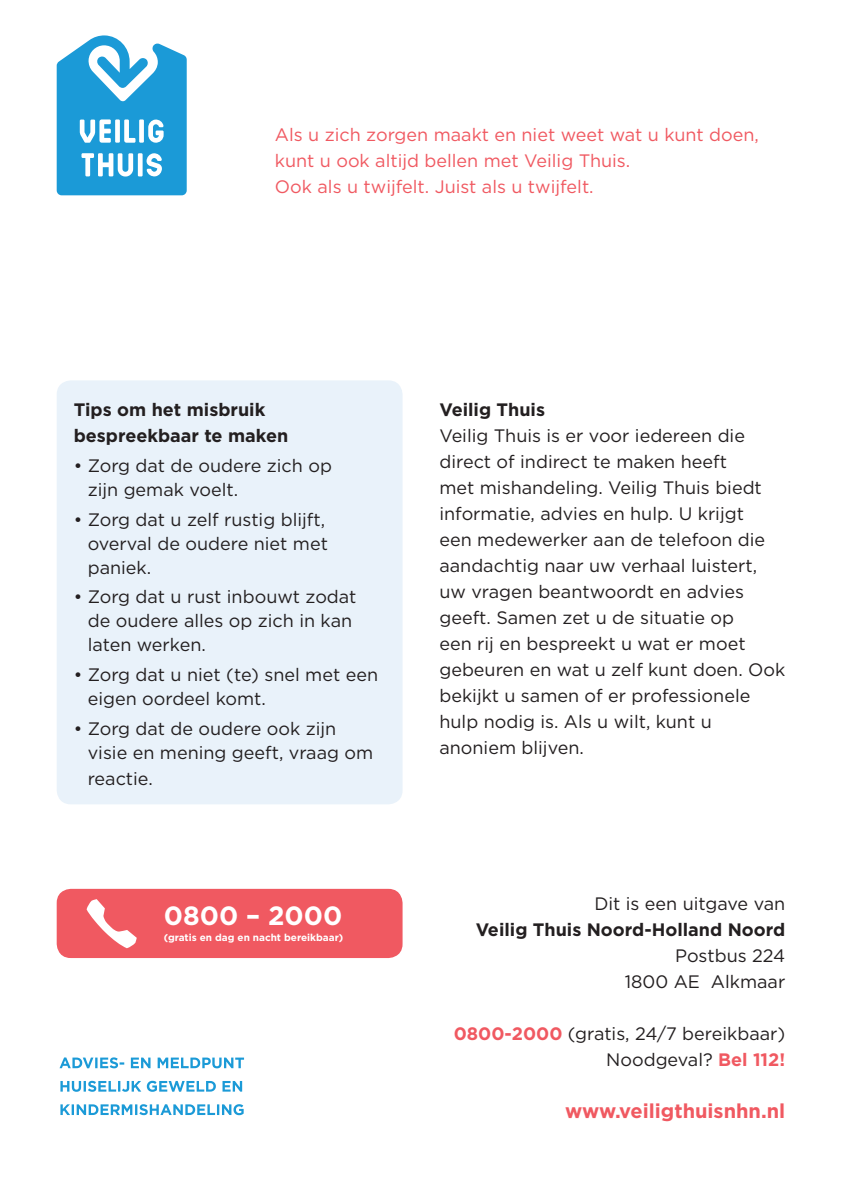
<style>
.page{position:relative;width:842px;height:1191px;background:#fff}
.page>*{position:absolute;margin:0;border:0;box-sizing:border-box;transform-origin:0 0}
.Body{font:700 26.4px "Gotham";color:#fff}
.Tussenkop{font:700 20px "Gotham";color:#f05961}
.Body-2{font:18px/26px "Gotham";color:#231f20}
.Body-3{font:18px/26px "Gotham";color:#f05961}
.Tussenkop-2{font:700 18px/26px "Gotham";color:#231f20}
.Tussenkop-3{font:18px "Gotham";color:#231f20}
.Body-4{font:700 10px "Gotham";color:#fff}
.s1{font-weight:700;color:#f05961}
</style>
<div class="page">
<div style="left:57px;top:380px;width:346px;height:424px;background:#e9f2fa;border-radius:14px"></div>
<svg style="left:57px;top:35px;width:130px;height:160px"></svg>
<div style="left:57px;top:889px;width:346px;height:69px;background:#f05961;border-radius:14px"></div>
<svg style="left:60px;top:1104px;width:184px;height:11px"></svg>
<svg style="left:60px;top:1080px;width:182px;height:11px"></svg>
<svg style="left:60px;top:1057px;width:184px;height:11px"></svg>
<p class="Body-3" style="left:275px;top:121px;width:485px">Als u zich zorgen maakt en niet weet wat u kunt doen, kunt u ook altijd bellen met Veilig Thuis.<br>Ook als u twijfelt. Juist als u twijfelt.</p>
<p class="Tussenkop-2" style="left:74px;top:397px;width:216px">Tips om het misbruik bespreekbaar te maken</p>
<p class="Body-2" style="left:88px;top:453px;width:246px;line-height:24px;text-indent:-14px">• Zorg dat de oudere zich op zijn gemak voelt.</p>
<p class="Body-2" style="left:88px;top:507px;width:242px;line-height:24px;text-indent:-14px">• Zorg dat u zelf rustig blijft, overval de oudere niet met paniek.</p>
<p class="Body-2" style="left:88px;top:584px;width:270px;line-height:24px;text-indent:-14px">• Zorg dat u rust inbouwt zodat de oudere alles op zich in kan laten werken.</p>
<p class="Body-2" style="left:88px;top:662px;width:292px;line-height:24px;text-indent:-14px">• Zorg dat u niet (te) snel met een eigen oordeel komt.</p>
<p class="Body-2" style="left:88px;top:716px;width:287px;line-height:24px;text-indent:-14px">• Zorg dat de oudere ook zijn visie en mening geeft, vraag om</p>
<p class="Body-2" style="left:88px;top:765px;width:67px">reactie.</p>
<p class="Body" style="left:164px;top:898px;width:180px">0800 – 2000</p>
<p class="Body-4" style="left:164px;top:930px;width:181px">(gratis en dag en nacht bereikbaar)</p>
<p class="Tussenkop-2" style="left:439px;top:397px;width:107px">Veilig Thuis</p>
<p class="Body-2" style="left:439px;top:422px;width:347px">Veilig Thuis is er voor iedereen die direct of indirect te maken heeft<br>met mishandeling. Veilig Thuis biedt informatie, advies en hulp. U krijgt<br>een medewerker aan de telefoon die aandachtig naar uw verhaal luistert, uw vragen beantwoordt en advies geeft. Samen zet u de situatie op<br>een rij en bespreekt u wat er moet gebeuren en wat u zelf kunt doen. Ook bekijkt u samen of er professionele hulp nodig is. Als u wilt, kunt u anoniem blijven.</p>
<p class="Tussenkop-3" style="left:594px;top:892px;width:192px">Dit is een uitgave van</p>
<p class="Tussenkop-2" style="left:476px;top:917px;width:311px">Veilig Thuis Noord-Holland Noord</p>
<p class="Body-2" style="left:675px;top:942px;width:112px">Postbus 224</p>
<p class="Body-2" style="left:625px;top:968px;width:162px">1800 AE Alkmaar</p>
<p class="Body-2" style="left:454px;top:1020px;width:333px"><span class="s1">0800-2000</span> (gratis, 24/7 bereikbaar)</p>
<p class="Body-2" style="left:606px;top:1046px;width:181px">Noodgeval? <span class="s1">Bel 112!</span></p>
<p class="Tussenkop" style="left:565px;top:1098px;width:222px">www.veiligthuisnhn.nl</p>
</div>
